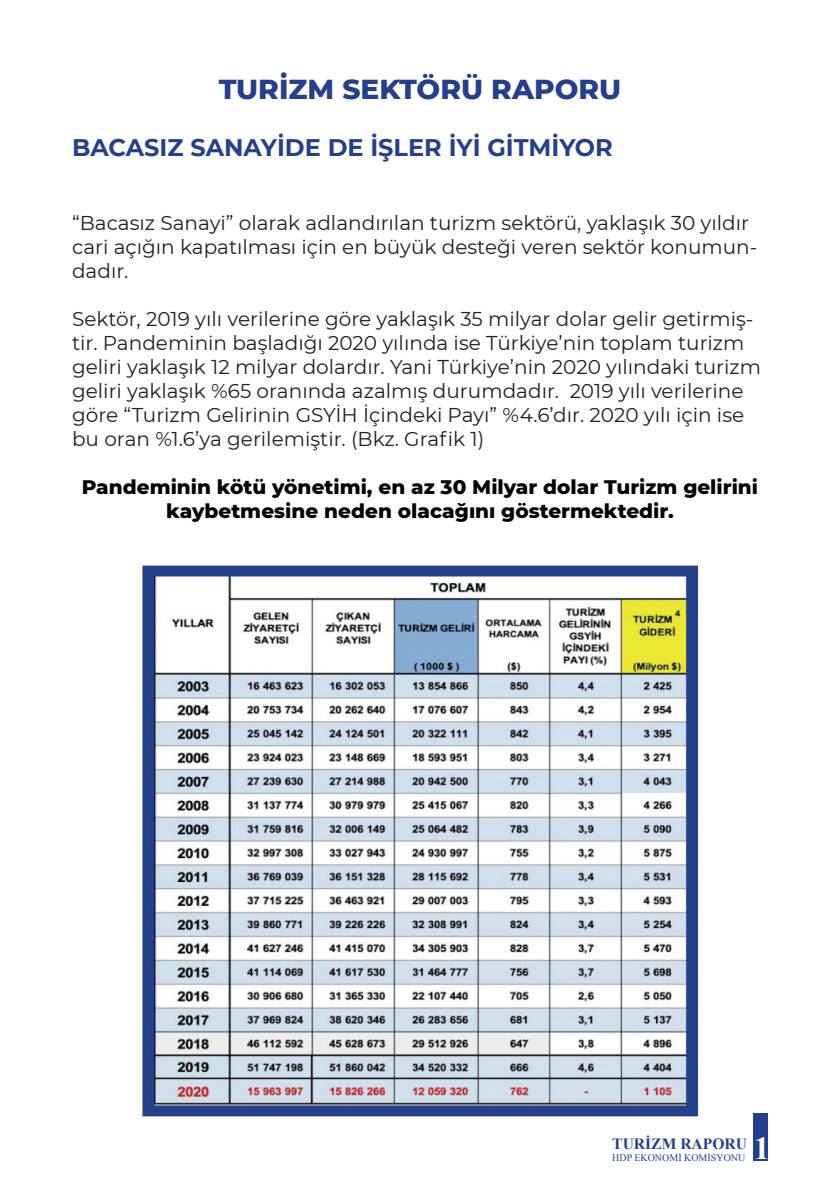
<style>
.page{position:relative;width:840px;height:1191px;background:#fff}
.page>*{position:absolute;margin:0;border:0;box-sizing:border-box;transform-origin:0 0}
.t1{font:700 32px "Times New Roman";color:#fff}
.t2{font:800 28px "Montserrat";color:#253f8e}
.t3{font:700 24px "Montserrat";color:#253f8e}
.t4{font:20px/24px "Montserrat";color:#231f20}
.t5{font:800 20px/24px "Montserrat";color:#000;text-align:center}
.t6{font:700 15.6px "Times New Roman";color:#253f8e}
.t7{font:10px "Times New Roman";color:#253f8e}
</style>
<div class="page">
<div style="left:753px;top:1113px;width:14px;height:48px;background:#253f8e"></div>
<img style="left:142px;top:565px;width:560px;height:552px">
<h2 class="t2" style="left:219px;top:69px;width:403px">TURİZM SEKTÖRÜ RAPORU</h2>
<p class="t3" style="left:72px;top:130px;width:542px">BACASIZ SANAYİDE DE İŞLER İYİ GİTMİYOR</p>
<p class="t4" style="left:72px;top:210px;width:686px">“Bacasız Sanayi” olarak adlandırılan turizm sektörü, yaklaşık 30 yıldır cari açığın kapatılması için en büyük desteği veren sektör konumun&shy;dadır.</p>
<p class="t4" style="left:72px;top:306px;width:690px">Sektör, 2019 yılı verilerine göre yaklaşık 35 milyar dolar gelir getirmiş&shy;tir. Pandeminin başladığı 2020 yılında ise Türkiye’nin toplam turizm geliri yaklaşık 12 milyar dolardır. Yani Türkiye’nin 2020 yılındaki turizm geliri yaklaşık %65 oranında azalmış durumdadır. 2019 yılı verilerine göre “Turizm Gelirinin GSYİH İçindeki Payı” %4.6’dır. 2020 yılı için ise bu oran %1.6’ya gerilemiştir. (Bkz. Grafik 1)</p>
<p class="t5" style="left:82px;top:474px;width:677px">Pandeminin kötü yönetimi, en az 30 Milyar dolar Turizm gelirini kaybetmesine neden olacağını göstermektedir.</p>
<p class="t6" style="left:612px;top:1132px;width:136px">TURİZM RAPORU</p>
<p class="t7" style="left:612px;top:1150px;width:134px">HDP EKONOMİ KOMİSYONU</p>
<h1 class="t1" style="left:753px;top:1126px;width:17px">1</h1>
</div>
